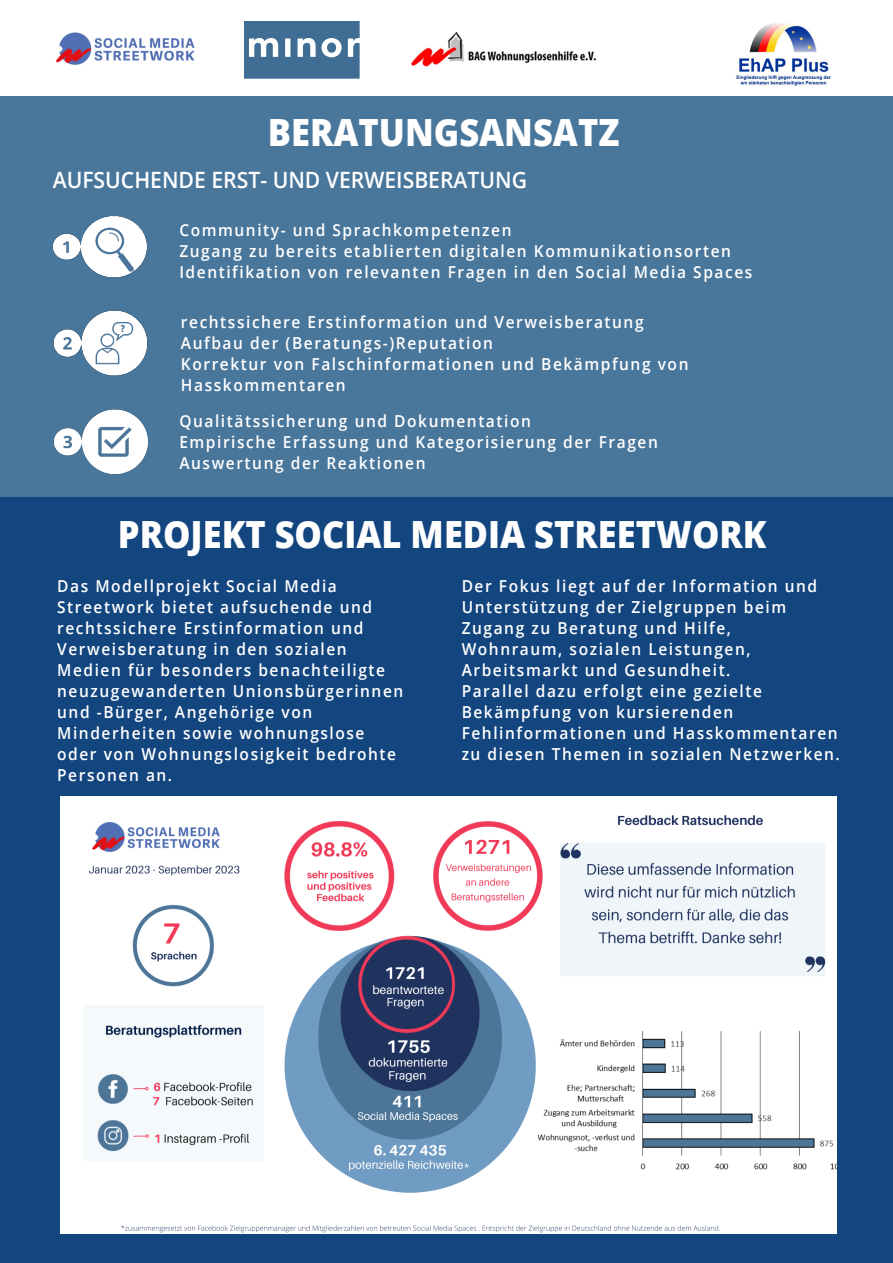
<style>
.page{position:relative;width:893px;height:1263px;background:#fff}
.page>*{position:absolute;margin:0;border:0;box-sizing:border-box;transform-origin:0 0}
.Seitenkopfzeile___weiß{font:800 37.5px "Open Sans";color:#fff;scale:.92 1}
.Titel_Überschrift{font:600 22.5px "Open Sans";color:#fff;scale:.94 1}
.Unterüberschrift{font:600 16.5px/21px "Open Sans";letter-spacing:.1em;color:#fff;scale:.94 1}
.Titel_Überschrift-2{font:600 16.5px/21px "Open Sans";letter-spacing:.1em;color:#fff;scale:.94 1}
</style>
<div class="page">
<div style="left:0;top:488px;width:893px;height:775px;background:#13457f"></div>
<div style="left:0;top:96px;width:893px;height:400px;background:#49769b"></div>
<img style="left:61px;top:797px;width:776px;height:437px">
<img style="left:56px;top:32px;width:139px;height:33px">
<svg style="left:244px;top:22px;width:116px;height:57px;background:#5f85a4"></svg>
<img style="left:411px;top:32px;width:185px;height:35px">
<img style="left:736px;top:23px;width:95px;height:63px">
<img style="left:52px;top:216px;width:95px;height:55px">
<img style="left:49px;top:414px;width:132px;height:83px">
<img style="left:53px;top:271px;width:95px;height:143px">
<p class="Seitenkopfzeile___weiß" style="left:268px;top:104px;width:384px">BERATUNGSANSATZ</p>
<p class="Titel_Überschrift" style="left:53px;top:164px;width:506px">AUFSUCHENDE ERST- UND VERWEISBERATUNG</p>
<p class="Titel_Überschrift-2" style="left:179px;top:219px;width:355px">Community- und Sprachkompetenzen</p>
<p class="Titel_Überschrift-2" style="left:179px;top:240px;width:611px">Zugang zu bereits etablierten digitalen Kommunikationsorten<br>Identifikation von relevanten Fragen in den Social Media Spaces</p>
<p class="Titel_Überschrift-2" style="left:181px;top:311px;width:541px">rechtssichere Erstinformation und Verweisberatung<br>Aufbau der (Beratungs-)Reputation<br>Korrektur von Falschinformationen und Bekämpfung von</p>
<p class="Titel_Überschrift-2" style="left:181px;top:374px;width:177px">Hasskommentaren</p>
<p class="Titel_Überschrift-2" style="left:179px;top:410px;width:375px">Qualitätssicherung und Dokumentation</p>
<p class="Titel_Überschrift-2" style="left:179px;top:431px;width:510px">Empirische Erfassung und Kategorisierung der Fragen<br>Auswertung der Reaktionen</p>
<p class="Seitenkopfzeile___weiß" style="left:118px;top:505px;width:707px">PROJEKT SOCIAL MEDIA STREETWORK</p>
<p class="Unterüberschrift" style="left:57px;top:575px;width:299px">Das Modellprojekt Social Media</p>
<p class="Unterüberschrift" style="left:57px;top:596px;width:336px">Streetwork bietet aufsuchende und</p>
<p class="Unterüberschrift" style="left:57px;top:617px;width:327px">rechtssichere Erstinformation und</p>
<p class="Unterüberschrift" style="left:57px;top:638px;width:310px">Verweisberatung in den sozialen</p>
<p class="Unterüberschrift" style="left:57px;top:659px;width:370px">Medien für besonders benachteiligte neuzugewanderten Unionsbürgerinnen und -Bürger, Angehörige von</p>
<p class="Unterüberschrift" style="left:57px;top:722px;width:362px">Minderheiten sowie wohnungslose oder von Wohnungslosigkeit bedrohte</p>
<p class="Unterüberschrift" style="left:57px;top:764px;width:124px">Personen an.</p>
<p class="Unterüberschrift" style="left:462px;top:575px;width:380px">Der Fokus liegt auf der Information und<br>Unterstützung der Zielgruppen beim<br>Zugang zu Beratung und Hilfe,</p>
<p class="Unterüberschrift" style="left:462px;top:638px;width:309px">Wohnraum, sozialen Leistungen,</p>
<p class="Unterüberschrift" style="left:462px;top:659px;width:288px">Arbeitsmarkt und Gesundheit.</p>
<p class="Unterüberschrift" style="left:462px;top:680px;width:321px">Parallel dazu erfolgt eine gezielte</p>
<p class="Unterüberschrift" style="left:462px;top:701px;width:290px">Bekämpfung von kursierenden</p>
<p class="Unterüberschrift" style="left:462px;top:722px;width:404px">Fehlinformationen und Hasskommentaren zu diesen Themen in sozialen Netzwerken.</p>
</div>
